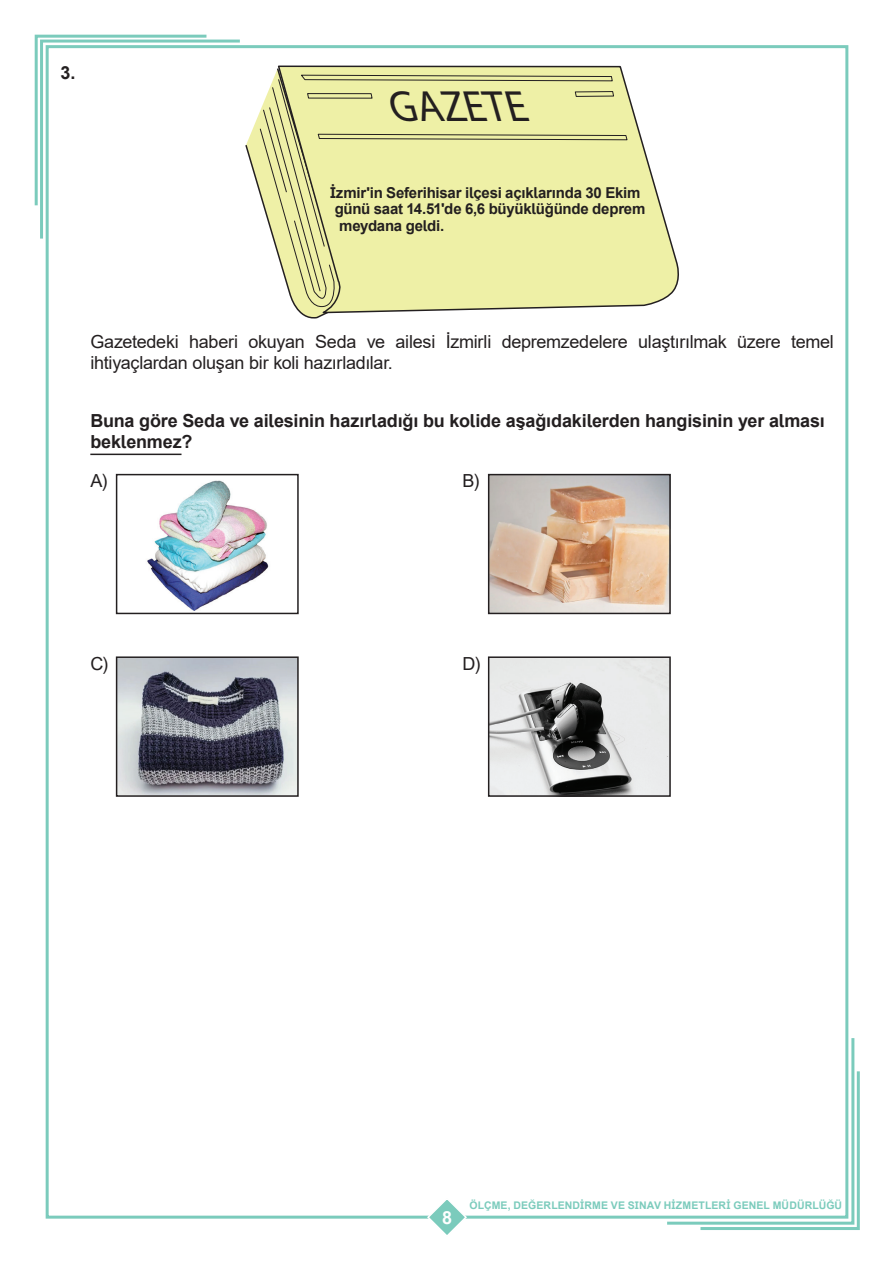
<style>
.page{position:relative;width:893px;height:1263px;background:#fff}
.page>*{position:absolute;margin:0;border:0;box-sizing:border-box;transform-origin:0 0}
.t1{font:italic 43.8px "Myriad Pro";color:#231f20;scale:.95 1}
.t2{font:18px/21px "Arial";letter-spacing:-.015em;color:#231f20}
.t3{font:700 18px/21px "Arial";letter-spacing:-.01em;color:#231f20}
.t4{font:700 18px "Arial";color:#fff}
.t5{font:700 15px "Arial";letter-spacing:-.015em;color:#231f20}
.t6{font:700 10.5px "Arial";letter-spacing:.01em;color:#7bcbbc}
</style>
<div class="page">
<svg style="left:664px;top:1035px;width:196px;height:195px"></svg>
<svg style="left:426px;top:1200px;width:42px;height:35px"></svg>
<svg style="left:34px;top:34px;width:315px;height:287px"></svg>
<svg style="left:277px;top:64px;width:402px;height:250px"></svg>
<svg style="left:259px;top:74px;width:369px;height:236px;background:#e6e8a3"></svg>
<hr style="left:90px;top:454px;width:91px;height:1px;background:#231f20">
<img style="left:147px;top:480px;width:122px;height:131px">
<div style="left:116px;top:474px;width:183px;height:140px;border:2px solid #231f20"></div>
<img style="left:491px;top:477px;width:177px;height:134px">
<div style="left:488px;top:474px;width:183px;height:140px;border:2px solid #231f20"></div>
<img style="left:119px;top:659px;width:177px;height:135px">
<div style="left:116px;top:656px;width:183px;height:141px;border:2px solid #231f20"></div>
<img style="left:491px;top:659px;width:177px;height:135px">
<div style="left:488px;top:656px;width:183px;height:141px;border:2px solid #231f20"></div>
<p class="t3" style="left:61px;top:62px;width:16px">3.</p>
<h1 class="t1" style="left:394px;top:79px;width:162px">GAZETE</h1>
<p class="t5" style="left:330px;top:182px;width:312px">İzmir'in Seferihisar ilçesi açıklarında 30 Ekim</p>
<p class="t5" style="left:335px;top:198px;width:312px">günü saat 14.51'de 6,6 büyüklüğünde deprem</p>
<p class="t5" style="left:339px;top:215px;width:107px">meydana geldi.</p>
<p class="t2" style="left:90px;top:331px;width:745px">Gazetedeki haberi okuyan Seda ve ailesi İzmirli depremzedelere ulaştırılmak üzere temel ihtiyaçlardan oluşan bir koli hazırladılar.</p>
<p class="t3" style="left:90px;top:411px;width:736px">Buna göre Seda ve ailesinin hazırladığı bu kolide aşağıdakilerden hangisinin yer alması beklenmez?</p>
<p class="t2" style="left:90px;top:470px;width:19px">A)</p>
<p class="t2" style="left:462px;top:470px;width:18px">B)</p>
<p class="t2" style="left:90px;top:653px;width:19px">C)</p>
<p class="t2" style="left:462px;top:653px;width:19px">D)</p>
<p class="t4" style="left:442px;top:1205px;width:12px">8</p>
<p class="t6" style="left:469px;top:1198px;width:374px">ÖLÇME, DEĞERLENDİRME VE SINAV HİZMETLERİ GENEL MÜDÜRLÜĞÜ</p>
</div>
